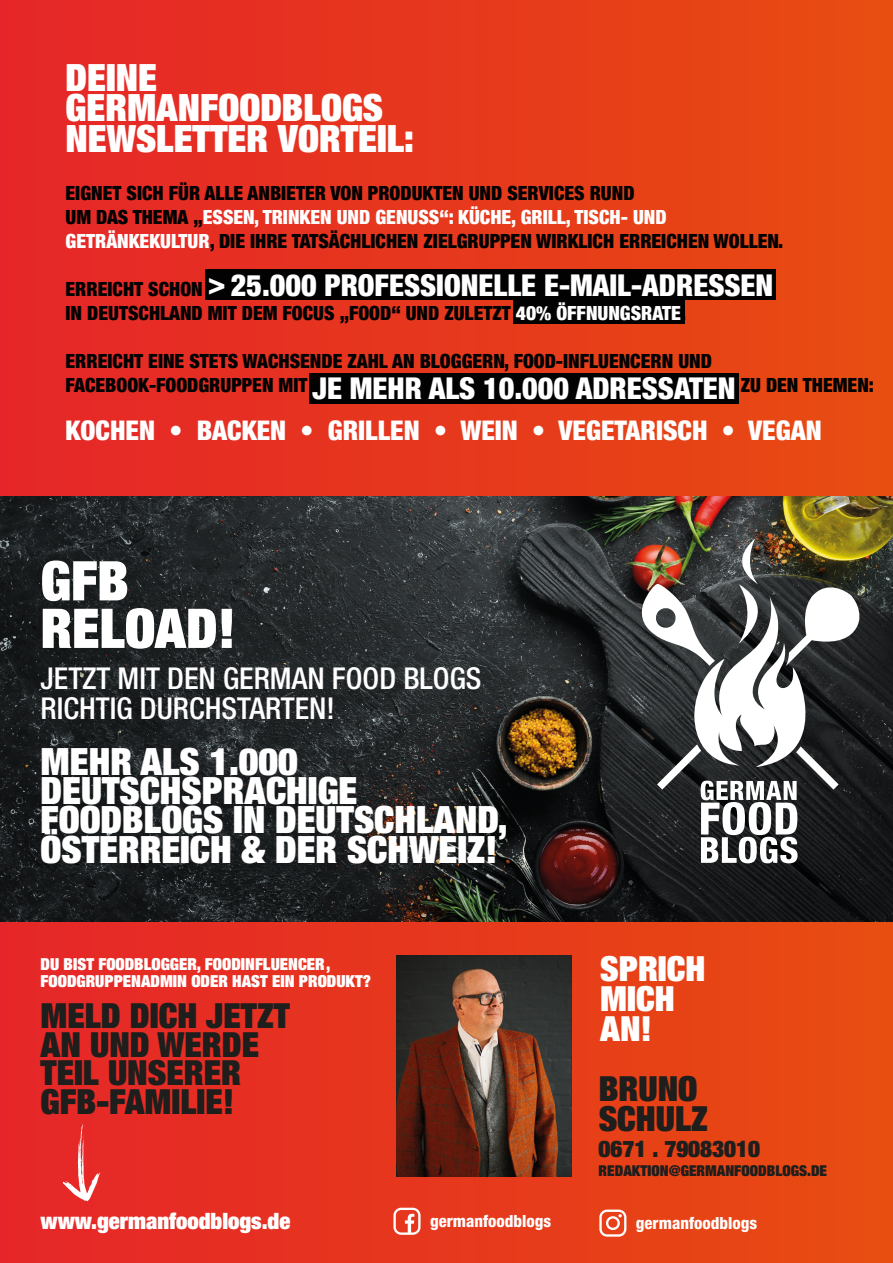
<style>
.page{position:relative;width:893px;height:1263px;background:#fff}
.page>*{position:absolute;margin:0;border:0;box-sizing:border-box;transform-origin:0 0}
.t1{font:900 condensed 54.75px/47.5px "Helvetica Neue LT Std";color:#fff}
.t2{font:900 condensed 37.65px/29.4px "Helvetica Neue LT Std";color:#fff}
.t3{font:900 condensed 34.65px/28.7px "Helvetica Neue LT Std";color:#1e1e1c}
.t4{font:900 condensed 34.65px/29.5px "Helvetica Neue LT Std";color:#fff}
.t5{font:500 condensed 30.15px/29.4px "Helvetica Neue LT Std";color:#fff}
.t6{font:900 condensed 30px "Helvetica Neue";color:#fff}
.t7{font:900 condensed 27px "Helvetica Neue";color:#fff}
.t8{font:900 condensed 22.95px "Helvetica Neue LT Std";color:#1e1e1c}
.t9{font:900 condensed 22.65px "Helvetica Neue LT Std";color:#fff}
.t10{font:900 condensed 19.5px/24px "Helvetica Neue";color:#020203}
.t11{font:900 condensed 16.65px/17.4px "Helvetica Neue LT Std";color:#fff}
.t12{font:800 condensed 16.65px "Helvetica Neue LT Std";color:#fff}
.t13{font:900 condensed 15px "Helvetica Neue LT Std";color:#1e1e1c}
.s1{color:#fff}
.s2{font-size:19.5px;color:#020203}
.s3{font-size:30px;color:#fff}
</style>
<div class="page">
<div style="left:0;top:0;width:893px;height:1263px;background:linear-gradient(to right,#e52529,#e84c11)"></div>
<div style="left:309px;top:373px;width:429px;height:30px;background:#020203"></div>
<div style="left:206px;top:270px;width:570px;height:30px;background:#020203"></div>
<div style="left:513px;top:300px;width:171px;height:24px;background:#020203"></div>
<img style="left:0;top:496px;width:893px;height:425px">
<svg style="left:639px;top:538px;width:228px;height:325px"></svg>
<svg style="left:63px;top:1124px;width:37px;height:77px;background:#ea4e4c"></svg>
<svg style="left:599px;top:1209px;width:27px;height:28px"></svg>
<svg style="left:393px;top:1208px;width:28px;height:27px"></svg>
<img style="left:396px;top:955px;width:175px;height:221px">
<h2 class="t2" style="left:66px;top:61px;width:350px;line-height:30.2px">DEINE<br>GERMANFOODBLOGS<br>NEWSLETTER VORTEIL:</h2>
<p class="t10" style="left:66px;top:180px;width:719px">EIGNET SICH FÜR ALLE ANBIETER VON PRODUKTEN UND SERVICES RUND<br>UM DAS THEMA „<span class="s1">ESSEN, TRINKEN UND GENUSS“: KÜCHE, GRILL, TISCH- UND<br>GETRÄNKEKULTUR</span>, DIE IHRE TATSÄCHLICHEN ZIELGRUPPEN WIRKLICH ERREICHEN WOLLEN.</p>
<h3 class="t6" style="left:66px;top:266px;width:709px"><span class="s2">ERREICHT SCHON</span> &gt; 25.000 PROFESSIONELLE E-MAIL-ADRESSEN</h3>
<p class="t10" style="left:66px;top:300px;width:622px">IN DEUTSCHLAND MIT DEM FOCUS „FOOD“ UND ZULETZT <span class="s1">40% ÖFFNUNGSRATE</span>.</p>
<p class="t10" style="left:66px;top:348px;width:810px">ERREICHT EINE STETS WACHSENDE ZAHL AN BLOGGERN, FOOD-INFLUENCERN UND<br>FACEBOOK-FOODGRUPPEN MIT <span class="s3">JE MEHR ALS 10.000 ADRESSATEN</span> ZU DEN THEMEN:</p>
<h3 class="t7" style="left:66px;top:413px;width:758px">KOCHEN • BACKEN • GRILLEN • WEIN • VEGETARISCH • VEGAN</h3>
<h1 class="t1" style="left:41px;top:555px;width:197px">GFB<br>RELOAD!</h1>
<h3 class="t5" style="left:41px;top:664px;width:442px">JETZT MIT DEN GERMAN FOOD BLOGS<br>RICHTIG DURCHSTARTEN!</h3>
<h2 class="t2" style="left:41px;top:745px;width:469px">MEHR ALS 1.000<br>DEUTSCHSPRACHIGE<br>FOODBLOGS IN DEUTSCHLAND,<br>ÖSTERREICH &amp; DER SCHWEIZ!</h2>
<p class="t11" style="left:41px;top:955px;width:332px">DU BIST FOODBLOGGER, FOODINFLUENCER ,<br>FOODGRUPPENADMIN ODER HAST EIN PRODUKT?</p>
<h3 class="t3" style="left:41px;top:1000px;width:251px">MELD DICH JETZT</h3>
<h3 class="t3" style="left:41px;top:1029px;width:220px">AN UND WERDE<br>TEIL UNSERER<br>GFB-FAMILIE!</h3>
<h3 class="t4" style="left:600px;top:953px;width:107px">SPRICH<br>MICH<br>AN!</h3>
<h3 class="t3" style="left:599px;top:1073px;width:111px;line-height:29.5px">BRUNO<br>SCHULZ</h3>
<p class="t8" style="left:599px;top:1133px;width:163px">0671 . 79083010</p>
<p class="t13" style="left:599px;top:1161px;width:230px">REDAKTION@GERMANFOODBLOGS.DE</p>
<p class="t9" style="left:41px;top:1206px;width:251px">www.germanfoodblogs.de</p>
<p class="t12" style="left:430px;top:1211px;width:123px">germanfoodblogs</p>
<p class="t12" style="left:636px;top:1213px;width:123px">germanfoodblogs</p>
</div>
